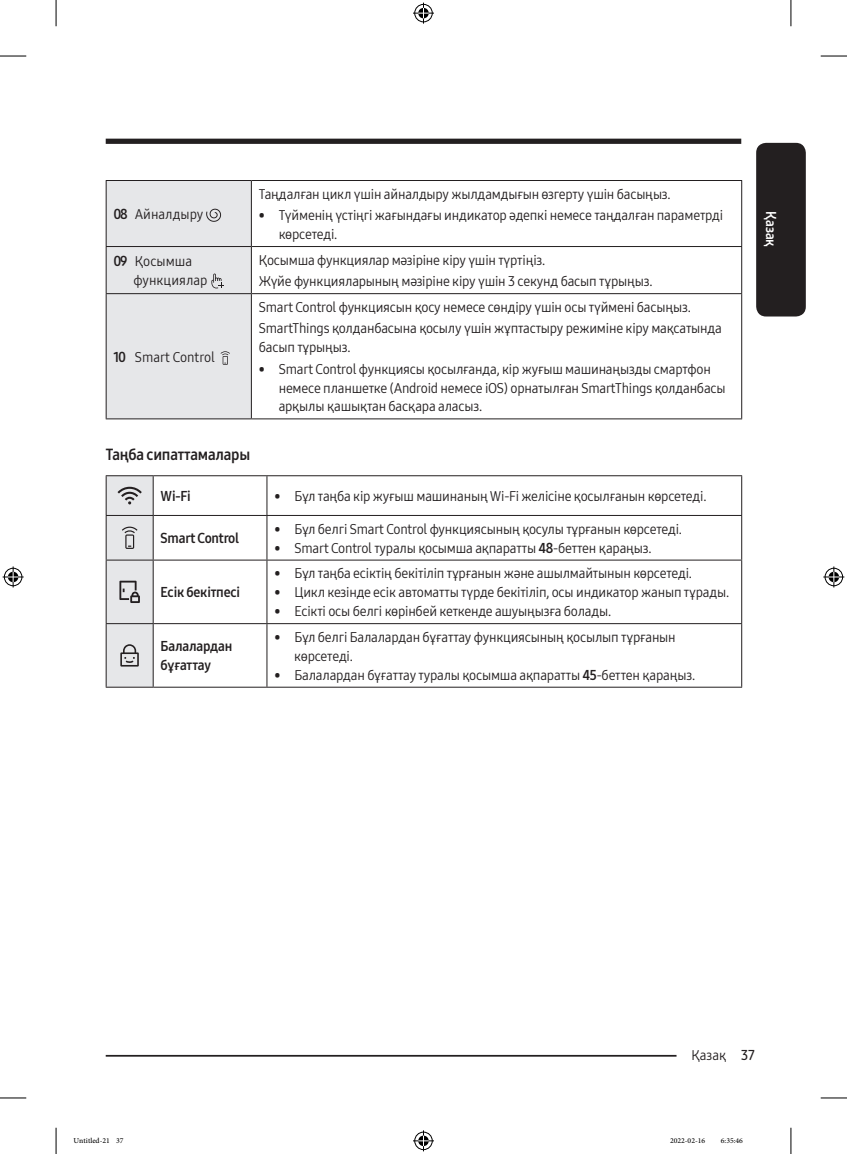
<style>
.page{position:relative;width:847px;height:1154px;background:#fff}
.page>*{position:absolute;margin:0;border:0;box-sizing:border-box;transform-origin:0 0}
.t1{font:15.75px "Samsung One 700 C";letter-spacing:-.015em;color:#231f20}
.t2{font:14px/18.9px "Samsung One 400 C";letter-spacing:-.015em;color:#231f20}
.t3{font:14px/18.9px "Samsung One 700 C";letter-spacing:-.015em;color:#231f20}
.t4{font:14px "Samsung One 700 C";color:#fff}
.t5{font:10.5px "Adobe Arabic";color:#000}
.s1{font-family:"Samsung One 700 C"}
.s2{font-family:"Samsung One 600 C"}
</style>
<div class="page">
<div style="left:755px;top:143px;width:50px;height:173px;background:#231f20;border-radius:10px"></div>
<div style="left:106px;top:139px;width:635px;height:5px;background:#231f20"></div>
<hr style="left:106px;top:1055px;width:605px;height:1px;background:#231f20">
<div style="left:676px;top:1045px;width:65px;height:17px;background:#fff"></div>
<hr style="left:251px;top:180px;width:490px;height:1px;background:#231f20">
<hr style="left:251px;top:181px;width:1px;height:65px;background:#231f20">
<hr style="left:741px;top:181px;width:1px;height:65px;background:#231f20">
<hr style="left:251px;top:246px;width:490px;height:1px;background:#231f20">
<hr style="left:251px;top:247px;width:1px;height:46px;background:#231f20">
<hr style="left:741px;top:247px;width:1px;height:46px;background:#231f20">
<hr style="left:251px;top:293px;width:490px;height:1px;background:#231f20">
<hr style="left:251px;top:294px;width:1px;height:124px;background:#231f20">
<hr style="left:741px;top:294px;width:1px;height:124px;background:#231f20">
<hr style="left:251px;top:418px;width:490px;height:1px;background:#231f20">
<div style="left:106px;top:180px;width:145px;height:239px;background:#e6e7e9"></div>
<hr style="left:106px;top:475px;width:47px;height:1px;background:#231f20">
<hr style="left:153px;top:475px;width:114px;height:1px;background:#231f20">
<hr style="left:153px;top:476px;width:1px;height:39px;background:#231f20">
<hr style="left:267px;top:475px;width:474px;height:1px;background:#231f20">
<hr style="left:266px;top:476px;width:1px;height:39px;background:#231f20">
<hr style="left:741px;top:476px;width:1px;height:39px;background:#231f20">
<hr style="left:153px;top:515px;width:114px;height:1px;background:#231f20">
<hr style="left:153px;top:516px;width:1px;height:44px;background:#231f20">
<hr style="left:267px;top:515px;width:474px;height:1px;background:#231f20">
<hr style="left:266px;top:516px;width:1px;height:44px;background:#231f20">
<hr style="left:741px;top:516px;width:1px;height:44px;background:#231f20">
<hr style="left:153px;top:560px;width:114px;height:1px;background:#231f20">
<hr style="left:153px;top:560px;width:1px;height:63px;background:#231f20">
<hr style="left:267px;top:560px;width:474px;height:1px;background:#231f20">
<hr style="left:266px;top:560px;width:1px;height:63px;background:#231f20">
<hr style="left:741px;top:560px;width:1px;height:63px;background:#231f20">
<hr style="left:153px;top:623px;width:114px;height:1px;background:#231f20">
<hr style="left:153px;top:624px;width:1px;height:63px;background:#231f20">
<hr style="left:267px;top:623px;width:474px;height:1px;background:#231f20">
<hr style="left:266px;top:624px;width:1px;height:63px;background:#231f20">
<hr style="left:741px;top:624px;width:1px;height:63px;background:#231f20">
<hr style="left:106px;top:687px;width:47px;height:1px;background:#231f20">
<hr style="left:153px;top:687px;width:114px;height:1px;background:#231f20">
<hr style="left:267px;top:687px;width:474px;height:1px;background:#231f20">
<svg style="left:106px;top:476px;width:47px;height:211px;background:#d4d5d7"></svg>
<svg style="left:0;top:56px;width:26px;height:1px"></svg>
<svg style="left:820px;top:56px;width:26px;height:1px"></svg>
<svg style="left:0;top:1097px;width:26px;height:1px"></svg>
<svg style="left:820px;top:1097px;width:26px;height:1px"></svg>
<svg style="left:56px;top:0;width:1px;height:26px"></svg>
<svg style="left:56px;top:1128px;width:1px;height:26px"></svg>
<svg style="left:790px;top:0;width:1px;height:26px"></svg>
<svg style="left:790px;top:1128px;width:1px;height:26px"></svg>
<svg style="left:413px;top:3px;width:21px;height:21px"></svg>
<svg style="left:413px;top:1130px;width:21px;height:21px"></svg>
<svg style="left:3px;top:566px;width:21px;height:21px"></svg>
<svg style="left:823px;top:566px;width:21px;height:21px"></svg>
<p class="t2" style="left:113px;top:205px;width:91px"><span class="s1">08</span> Айналдыру</p>
<p class="t2" style="left:259px;top:184px;width:413px">Таңдалған цикл үшін айналдыру жылдамдығын өзгерту үшін басыңыз.</p>
<p class="t2" style="left:278px;top:206px;width:446px;text-indent:-20px">• Түйменің үстіңгі жағындағы индикатор әдепкі немесе таңдалған параметрді көрсетеді.</p>
<p class="t2" style="left:133px;top:251px;width:75px;text-indent:-20px"><span class="s1">09</span> Қосымша функциялар</p>
<p class="t2" style="left:259px;top:250px;width:288px">Қосымша функциялар мәзіріне кіру үшін түртіңіз.</p>
<p class="t2" style="left:259px;top:272px;width:395px">Жүйе функцияларының мәзіріне кіру үшін 3 секунд басып тұрыңыз.</p>
<p class="t2" style="left:113px;top:347px;width:103px"><span class="s1">10</span> Smart Control</p>
<p class="t2" style="left:259px;top:297px;width:433px">Smart Control функциясын қосу немесе сөндіру үшін осы түймені басыңыз.</p>
<p class="t2" style="left:259px;top:319px;width:464px">SmartThings қолданбасына қосылу үшін жұптастыру режиміне кіру мақсатында басып тұрыңыз.</p>
<p class="t2" style="left:278px;top:359px;width:448px;text-indent:-20px">• Smart Control функциясы қосылғанда, кір жуғыш машинаңызды смартфон немесе планшетке (Android немесе iOS) орнатылған SmartThings қолданбасы арқылы қашықтан басқара аласыз.</p>
<h3 class="t1" style="left:106px;top:444px;width:146px">Таңба сипаттамалары</h3>
<p class="t3" style="left:160px;top:486px;width:31px">Wi-Fi</p>
<p class="t2" style="left:274px;top:486px;width:433px">• Бұл таңба кір жуғыш машинаның Wi-Fi желісіне қосылғанын көрсетеді.</p>
<p class="t3" style="left:160px;top:529px;width:80px">Smart Control</p>
<p class="t2" style="left:274px;top:519px;width:409px">• Бұл белгі Smart Control функциясының қосулы тұрғанын көрсетеді.</p>
<p class="t2" style="left:274px;top:538px;width:378px">• Smart Control туралы қосымша ақпаратты <span class="s1">48</span>-беттен қараңыз.</p>
<p class="t3" style="left:160px;top:583px;width:81px">Есік бекітпесі</p>
<p class="t2" style="left:274px;top:564px;width:419px">• Бұл таңба есіктің бекітіліп тұрғанын және ашылмайтынын көрсетеді.</p>
<p class="t2" style="left:274px;top:583px;width:456px">• Цикл кезінде есік автоматты түрде бекітіліп, осы индикатор жанып тұрады.</p>
<p class="t2" style="left:274px;top:602px;width:338px">• Есікті осы белгі көрінбей кеткенде ашуыңызға болады.</p>
<p class="t3" style="left:160px;top:637px;width:73px">Балалардан бұғаттау</p>
<p class="t2" style="left:294px;top:627px;width:383px;text-indent:-20px">• Бұл белгі Балалардан бұғаттау функциясының қосылып тұрғанын көрсетеді.</p>
<p class="t2" style="left:274px;top:665px;width:422px">• Балалардан бұғаттау туралы қосымша ақпаратты <span class="s1">45</span>-беттен қараңыз.</p>
<p class="t4" style="left:780px;top:211px;width:37px;rotate:90deg">Қазақ</p>
<p class="t2" style="left:691px;top:1045px;width:65px">Қазақ <span class="s2">37</span></p>
<p class="t5" style="left:74px;top:1133px;width:51px">Untitled-21 37</p>
<p class="t5" style="left:669px;top:1133px;width:37px">2022-02-16</p>
<p class="t5" style="left:720px;top:1133px;width:24px">6:35:46</p>
</div>
